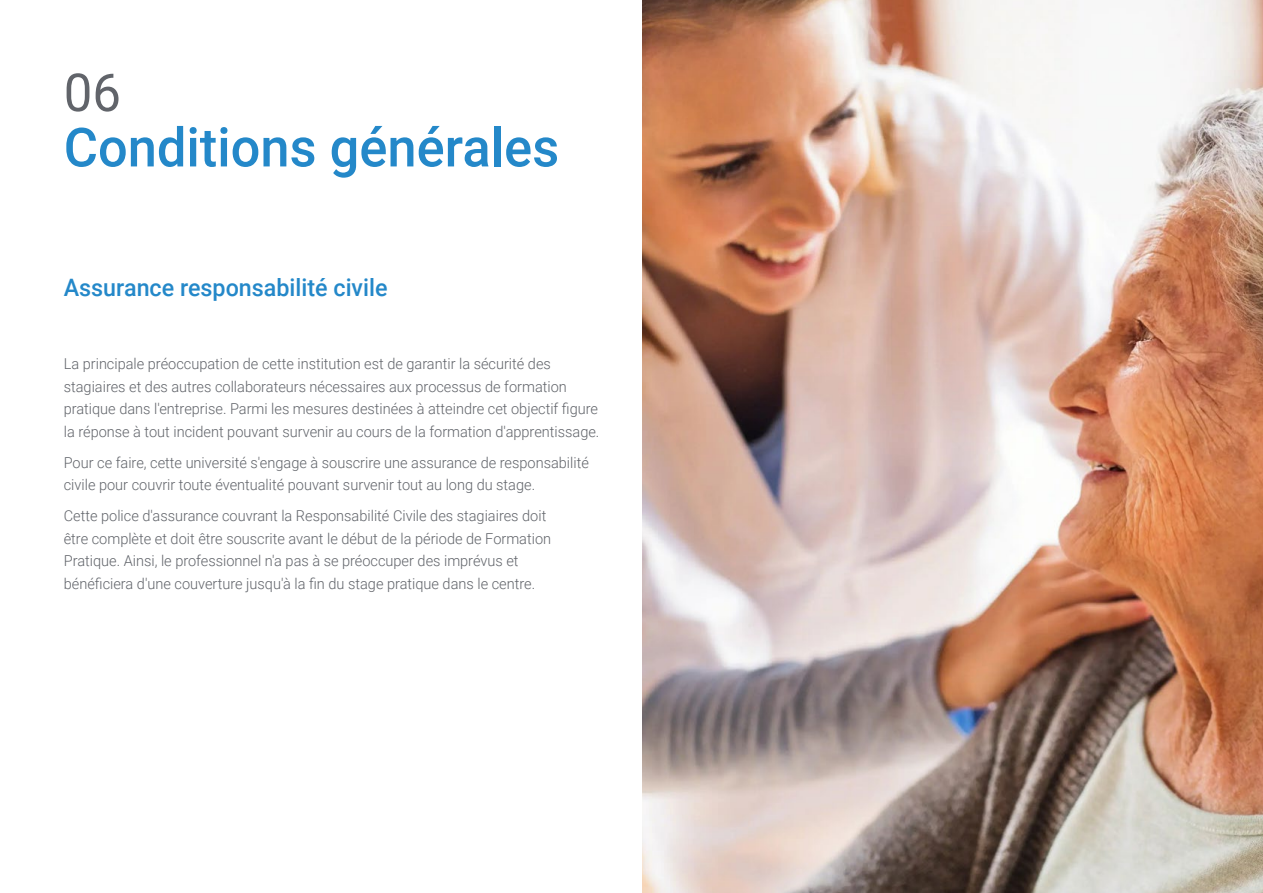
<style>
.page{position:relative;width:1263px;height:893px;background:#fff}
.page>*{position:absolute;margin:0;border:0;box-sizing:border-box;transform-origin:0 0}
.t1{font:500 54px "Roboto";color:#2488c9}
.t2{font:52.5px "Roboto";color:#61646a}
.t3{font:500 24px "Roboto";color:#2488c9}
.t4{font:300 15px/22.5px "Roboto";color:#61646a}
</style>
<div class="page">
<img style="left:642px;top:0;width:621px;height:893px">
<h2 class="t2" style="left:64px;top:56px;width:59px">06</h2>
<h1 class="t1" style="left:64px;top:109px;width:497px">Conditions générales</h1>
<h3 class="t3" style="left:64px;top:271px;width:325px">Assurance responsabilité civile</h3>
<p class="t4" style="left:64px;top:352px;width:537px">La principale préoccupation de cette institution est de garantir la sécurité des stagiaires et des autres collaborateurs nécessaires aux processus de formation pratique dans l'entreprise. Parmi les mesures destinées à atteindre cet objectif figure la réponse à tout incident pouvant survenir au cours de la formation d'apprentissage.</p>
<p class="t4" style="left:64px;top:450px;width:527px">Pour ce faire, cette université s'engage à souscrire une assurance de responsabilité civile pour couvrir toute éventualité pouvant survenir tout au long du stage.</p>
<p class="t4" style="left:64px;top:504px;width:489px">Cette police d'assurance couvrant la Responsabilité Civile des stagiaires doit être complète et doit être souscrite avant le début de la période de Formation Pratique. Ainsi, le professionnel n'a pas à se préoccuper des imprévus et bénéficiera d'une couverture jusqu'à la fin du stage pratique dans le centre.</p>
</div>
